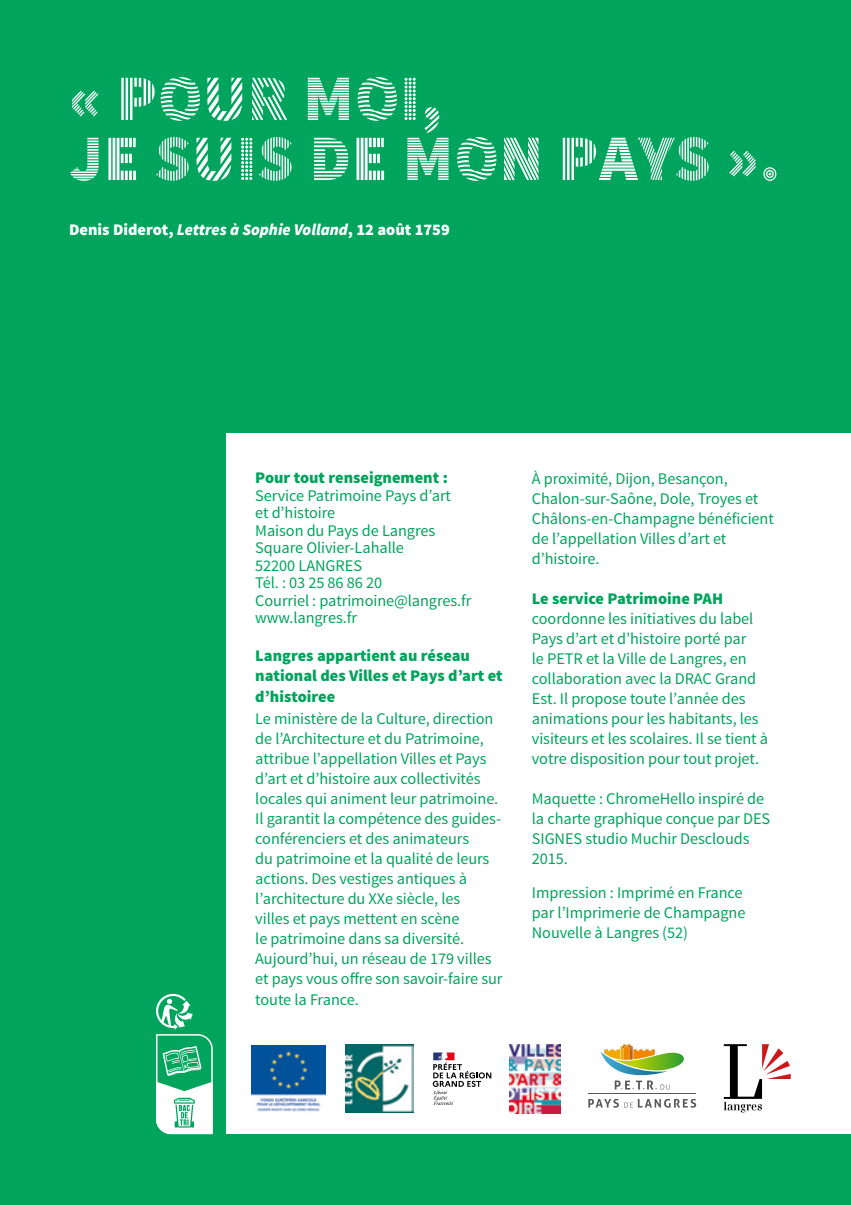
<style>
.page{position:relative;width:851px;height:1205px;background:#fff}
.page>*{position:absolute;margin:0;border:0;box-sizing:border-box;transform-origin:0 0}
.t1{font:65px/60px "Source Sans Pro DISPLAY";letter-spacing:.01em;color:#fff}
.t2{font:16.25px/20px "Source Sans Pro";letter-spacing:-.005em;color:#00a45d}
.t3{font:900 16.25px/20.8px "Source Sans Pro";color:#00a45d}
.t4{font:900 16.25px "Source Sans Pro";color:#fff}
.s1{font-style:italic}
</style>
<div class="page">
<div style="left:0;top:0;width:850px;height:1205px;background:#00a45d"></div>
<div style="left:227px;top:434px;width:623px;height:700px;background:#fff"></div>
<img style="left:345px;top:1045px;width:68px;height:68px">
<img style="left:251px;top:1045px;width:74px;height:67px">
<svg style="left:432px;top:1052px;width:59px;height:53px"></svg>
<svg style="left:600px;top:1044px;width:84px;height:45px"></svg>
<svg style="left:588px;top:1099px;width:30px;height:8px"></svg>
<svg style="left:624px;top:1099px;width:72px;height:8px"></svg>
<hr style="left:588px;top:1093px;width:108px;height:1px;background:#575756">
<svg style="left:723px;top:1044px;width:67px;height:68px"></svg>
<img style="left:509px;top:1045px;width:51px;height:68px">
<svg style="left:156px;top:994px;width:57px;height:140px"></svg>
<h1 class="t1" style="left:69px;top:70px;width:712px">« POUR MOI,<br>JE SUIS DE MON PAYS ».</h1>
<p class="t4" style="left:69px;top:219px;width:382px">Denis Diderot, <span class="s1">Lettres à Sophie Volland</span>, 12 août 1759</p>
<p class="t3" style="left:255px;top:468px;width:194px">Pour tout renseignement :</p>
<p class="t2" style="left:255px;top:487px;width:218px;line-height:17.5px">Service Patrimoine Pays d’art<br>et d’histoire<br>Maison du Pays de Langres<br>Square Olivier-Lahalle<br>52200 LANGRES<br>Tél. : 03 25 86 86 20<br>Courriel : patrimoine@langres.fr www.langres.fr</p>
<p class="t3" style="left:255px;top:646px;width:249px">Langres appartient au réseau national des Villes et Pays d’art et d’histoiree</p>
<p class="t2" style="left:255px;top:708px;width:249px">Le ministère de la Culture, direction de l’Architecture et du Patrimoine, attribue l’appellation Villes et Pays d’art et d’histoire aux collectivités locales qui animent leur patrimoine.<br>Il garantit la compétence des guides&shy;conférenciers et des animateurs<br>du patrimoine et la qualité de leurs actions. Des vestiges antiques à l’architecture du XXe siècle, les<br>villes et pays mettent en scène<br>le patrimoine dans sa diversité.<br>Aujourd’hui, un réseau de 179 villes et pays vous offre son savoir-faire sur toute la France.</p>
<p class="t2" style="left:531px;top:468px;width:243px">À proximité, Dijon, Besançon,<br>Chalon-sur-Saône, Dole, Troyes et<br>Châlons-en-Champagne bénéficient de l’appellation Villes d’art et d’histoire.</p>
<p class="t3" style="left:531px;top:588px;width:193px">Le service Patrimoine PAH</p>
<p class="t2" style="left:531px;top:608px;width:238px">coordonne les initiatives du label Pays d’art et d’histoire porté par<br>le PETR et la Ville de Langres, en collaboration avec la DRAC Grand Est. Il propose toute l’année des animations pour les habitants, les visiteurs et les scolaires. Il se tient à votre disposition pour tout projet.</p>
<p class="t2" style="left:531px;top:788px;width:240px">Maquette : ChromeHello inspiré de la charte graphique conçue par DES<br>SIGNES studio Muchir Desclouds<br>2015.</p>
<p class="t2" style="left:531px;top:883px;width:215px">Impression : Imprimé en France par l’Imprimerie de Champagne<br>Nouvelle à Langres (52)</p>
</div>
